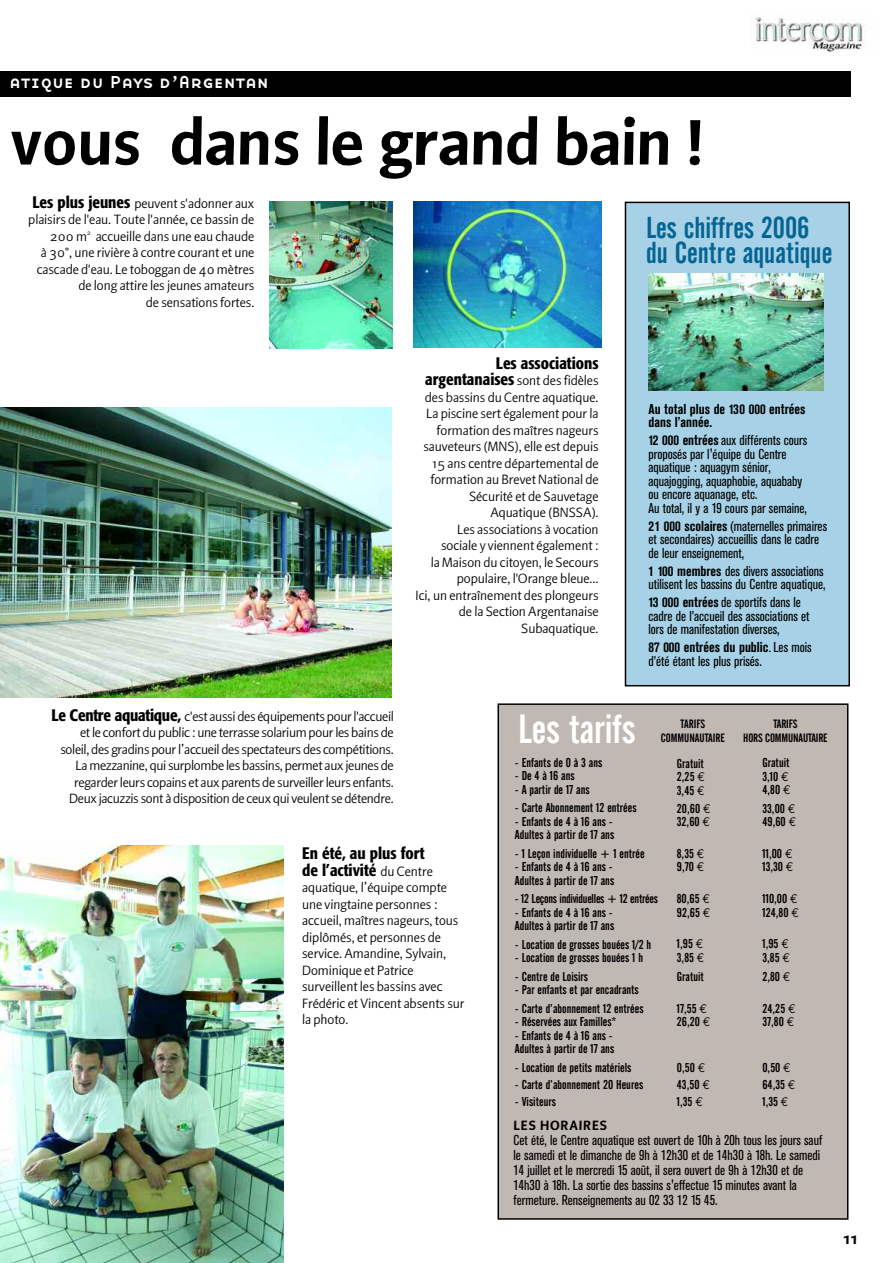
<style>
.page{position:relative;width:893px;height:1263px;background:#fff}
.page>*{position:absolute;margin:0;border:0;box-sizing:border-box;transform-origin:0 0}
.t1{font:700 72px "Beo Sans";color:#000}
.t2{font:40.5px "Alternate Gothic No 2 BT";color:#fff}
.t3{font:30px/25.5px "Alternate Gothic No 2 BT";color:#056493}
.t4{font:18px "Base Nine Small Caps";letter-spacing:-.015em;color:#fff}
.t5{font:700 18px "Beo Sans";color:#000}
.t6{font:500 condensed 16.5px/16.5px "Formata";color:#000}
.t7{font:15px/16.5px "Beo Sans";color:#000;text-align:right}
.t8{font:700 15px "Beo Sans";letter-spacing:.055em;color:#000}
.t9{font:condensed 14.25px/13.5px "Akzidenz Grotesk BE";color:#000}
.t10{font:700 condensed 14.25px/13.5px "Akzidenz Grotesk BE";color:#000}
.t11{font:12.75px/13.5px "Alternate Gothic No 2 BT";color:#000}
.t12{font:12.75px "Alternate Gothic No 2 BT";letter-spacing:-.02em;color:#000}
.t13{font:12px/13.5px "Alternate Gothic No 2 BT";letter-spacing:-.01em;color:#000;text-align:center}
.s1{font-family:"Formata";font-weight:500;font-stretch:condensed;font-size:16.5px}
.s2{font-weight:700}
.s3{font-family:"Beo Sans";font-stretch:normal}
.s4{font-family:"Beo Sans";font-weight:400;font-stretch:normal;font-size:15px}
.s5{font-family:"Euro Mono"}
</style>
<div class="page">
<div style="left:499px;top:705px;width:348px;height:513px;background:#c0b8b3"></div>
<div style="left:497px;top:703px;width:351px;height:517px;border:2px solid #000"></div>
<div style="left:0;top:71px;width:850px;height:26px;background:#000"></div>
<img style="left:755px;top:17px;width:109px;height:35px">
<img style="left:413px;top:201px;width:188px;height:146px">
<img style="left:0;top:408px;width:391px;height:289px">
<img style="left:0;top:846px;width:283px;height:417px">
<div style="left:626px;top:203px;width:222px;height:482px;background:#a6d1e6"></div>
<div style="left:625px;top:202px;width:225px;height:484px;border:2px solid #000"></div>
<img style="left:270px;top:201px;width:123px;height:147px">
<img style="left:648px;top:274px;width:176px;height:117px">
<p class="t4" style="left:9px;top:71px;width:261px">atique du Pays d’Argentan</p>
<h1 class="t1" style="left:10px;top:116px;width:697px">vous dans le grand bain !</h1>
<p class="t7" style="left:28px;top:196px;width:228px"><span class="s1">Les plus jeunes</span> peuvent s'adonner aux plaisirs de l'eau. Toute l'année, ce bassin de 200 m<sup>2</sup> accueille dans une eau chaude<br>à 30°, une rivière à contre courant et une cascade d'eau. Le toboggan de 40 mètres de long attire les jeunes amateurs<br>de sensations fortes.</p>
<h3 class="t3" style="left:646px;top:217px;width:188px">Les chiffres 2006 du Centre aquatique</h3>
<p class="t6" style="left:496px;top:356px;width:104px">Les associations</p>
<p class="t7" style="left:416px;top:373px;width:185px"><span class="s1">argentanaises</span> sont des fidèles des bassins du Centre aquatique.<br>La piscine sert également pour la formation des maîtres nageurs sauveteurs (MNS), elle est depuis<br>15 ans centre départemental de formation au Brevet National de<br>Sécurité et de Sauvetage<br>Aquatique (BNSSA).<br>Les associations à vocation<br>sociale y viennent également :<br>la Maison du citoyen, le Secours populaire, l'Orange bleue...<br>Ici, un entraînement des plongeurs de la Section Argentanaise<br>Subaquatique.</p>
<p class="t10" style="left:648px;top:403px;width:158px">Au total plus de 130 000 entrées dans l’année.</p>
<p class="t9" style="left:648px;top:435px;width:160px"><span class="s2">12 000 entrées</span> aux différents cours proposés par l'équipe du Centre aquatique : aquagym sénior, aquajogging, aquaphobie, aquababy ou encore aquanage, etc.<br>Au total, il y a 19 cours par semaine,</p>
<p class="t9" style="left:648px;top:520px;width:180px"><span class="s2">21 000 scolaires</span> (maternelles primaires et secondaires) accueillis dans le cadre de leur enseignement,</p>
<p class="t9" style="left:648px;top:565px;width:178px"><span class="s2">1 100 membres</span> des divers associations utilisent les bassins du Centre aquatique,</p>
<p class="t9" style="left:648px;top:597px;width:162px"><span class="s2">13 000 entrées</span> de sportifs dans le cadre de l’accueil des associations et lors de manifestation diverses,</p>
<p class="t9" style="left:648px;top:642px;width:165px"><span class="s2">87 000 entrées du public</span><span class="s3">.</span> Les mois d’été étant les plus prisés.</p>
<p class="t7" style="left:52px;top:709px;width:344px"><span class="s1">Le Centre aquatique,</span> c'est aussi des équipements pour l'accueil et le confort du public : une terrasse solarium pour les bains de soleil, des gradins pour l’accueil des spectateurs des compétitions.<br>La mezzanine, qui surplombe les bassins, permet aux jeunes de regarder leurs copains et aux parents de surveiller leurs enfants.<br>Deux jacuzzis sont à disposition de ceux qui veulent se détendre.</p>
<p class="t6" style="left:302px;top:847px;width:132px">En été, au plus fort de l’activité <span class="s4">du Centre</span></p>
<p class="t7" style="left:302px;top:880px;width:164px;text-align:left">aquatique, l’équipe compte une vingtaine personnes : accueil, maîtres nageurs, tous diplômés, et personnes de service. Amandine, Sylvain,<br>Dominique et Patrice surveillent les bassins avec<br>Frédéric et Vincent absents sur la photo.</p>
<h2 class="t2" style="left:518px;top:714px;width:119px">Les tarifs</h2>
<p class="t13" style="left:661px;top:718px;width:66px">TARIFS<br>COMMUNAUTAIRE</p>
<p class="t13" style="left:743px;top:718px;width:86px">TARIFS<br>HORS COMMUNAUTAIRE</p>
<p class="t11" style="left:515px;top:757px;width:89px">- Enfants de 0 à 3 ans</p>
<p class="t11" style="left:515px;top:770px;width:61px">- De 4 à 16 ans</p>
<p class="t11" style="left:515px;top:784px;width:76px">- A partir de 17 ans</p>
<p class="t11" style="left:515px;top:802px;width:123px">- Carte Abonnement 12 entrées</p>
<p class="t11" style="left:515px;top:816px;width:101px">- Enfants de 4 à 16 ans -<br>Adultes à partir de 17 ans</p>
<p class="t11" style="left:515px;top:847px;width:131px">- 1 Leçon individuelle + 1 entrée</p>
<p class="t11" style="left:515px;top:861px;width:101px">- Enfants de 4 à 16 ans -<br>Adultes à partir de 17 ans</p>
<p class="t12" style="left:515px;top:894px;width:145px">- 12 Leçons individuelles + 12 entrées</p>
<p class="t11" style="left:515px;top:906px;width:101px">- Enfants de 4 à 16 ans -<br>Adultes à partir de 17 ans</p>
<p class="t11" style="left:515px;top:938px;width:138px">- Location de grosses bouées 1/2 h</p>
<p class="t11" style="left:515px;top:952px;width:130px">- Location de grosses bouées 1 h</p>
<p class="t11" style="left:515px;top:970px;width:75px">- Centre de Loisirs</p>
<p class="t11" style="left:515px;top:984px;width:125px">- Par enfants et par encadrants</p>
<p class="t11" style="left:515px;top:1002px;width:130px">- Carte d’abonnement 12 entrées</p>
<p class="t11" style="left:515px;top:1016px;width:103px">- Réservées aux Familles*</p>
<p class="t11" style="left:515px;top:1029px;width:101px">- Enfants de 4 à 16 ans -<br>Adultes à partir de 17 ans</p>
<p class="t11" style="left:515px;top:1061px;width:118px">- Location de petits matériels</p>
<p class="t11" style="left:515px;top:1079px;width:130px">- Carte d’abonnement 20 Heures</p>
<p class="t11" style="left:515px;top:1096px;width:43px">- Visiteurs</p>
<p class="t11" style="left:677px;top:757px;width:30px;text-align:justify">Gratuit 2,25 <span class="s5">€ </span>3,45 <span class="s5">€</span></p>
<p class="t11" style="left:677px;top:802px;width:35px">20,60 <span class="s5">€<br></span>32,60 <span class="s5">€</span></p>
<p class="t11" style="left:677px;top:848px;width:29px">8,35 <span class="s5">€<br></span>9,70 <span class="s5">€</span></p>
<p class="t11" style="left:677px;top:893px;width:35px">80,65 <span class="s5">€<br></span>92,65 <span class="s5">€</span></p>
<p class="t11" style="left:677px;top:938px;width:29px">1,95 <span class="s5">€<br></span>3,85 <span class="s5">€</span></p>
<p class="t11" style="left:677px;top:971px;width:29px">Gratuit</p>
<p class="t11" style="left:677px;top:1002px;width:35px">17,55 <span class="s5">€<br></span>26,20 <span class="s5">€</span></p>
<p class="t11" style="left:677px;top:1060px;width:35px;line-height:17.2px">0,50 <span class="s5">€<br></span>43,50 <span class="s5">€<br></span>1,35 <span class="s5">€</span></p>
<p class="t11" style="left:762px;top:757px;width:30px">Gratuit<br>3,10 <span class="s5">€<br></span>4,80 <span class="s5">€</span></p>
<p class="t11" style="left:762px;top:802px;width:35px">33,00 <span class="s5">€<br></span>49,60 <span class="s5">€</span></p>
<p class="t11" style="left:762px;top:847px;width:33px">11,00 <span class="s5">€<br></span>13,30 <span class="s5">€</span></p>
<p class="t11" style="left:762px;top:893px;width:38px">110,00 <span class="s5">€<br></span>124,80 <span class="s5">€</span></p>
<p class="t11" style="left:762px;top:938px;width:29px">1,95 <span class="s5">€<br></span>3,85 <span class="s5">€</span></p>
<p class="t11" style="left:762px;top:971px;width:30px">2,80 <span class="s5">€</span></p>
<p class="t11" style="left:762px;top:1002px;width:35px">24,25 <span class="s5">€<br></span>37,80 <span class="s5">€</span></p>
<p class="t11" style="left:762px;top:1060px;width:35px;line-height:17.1px">0,50 <span class="s5">€<br></span>64,35 <span class="s5">€<br></span>1,35 <span class="s5">€</span></p>
<p class="t8" style="left:514px;top:1120px;width:95px">LES HORAIRES</p>
<p class="t9" style="left:514px;top:1134px;width:310px;line-height:15px">Cet été, le Centre aquatique est ouvert de 10h à 20h tous les jours sauf le samedi et le dimanche de 9h à 12h30 et de 14h30 à 18h. Le samedi 14 juillet et le mercredi 15 août, il sera ouvert de 9h à 12h30 et de 14h30 à 18h. La sortie des bassins s'effectue 15 minutes avant la fermeture. Renseignements au 02 33 12 15 45.</p>
<p class="t5" style="left:843px;top:1232px;width:16px">11</p>
</div>
